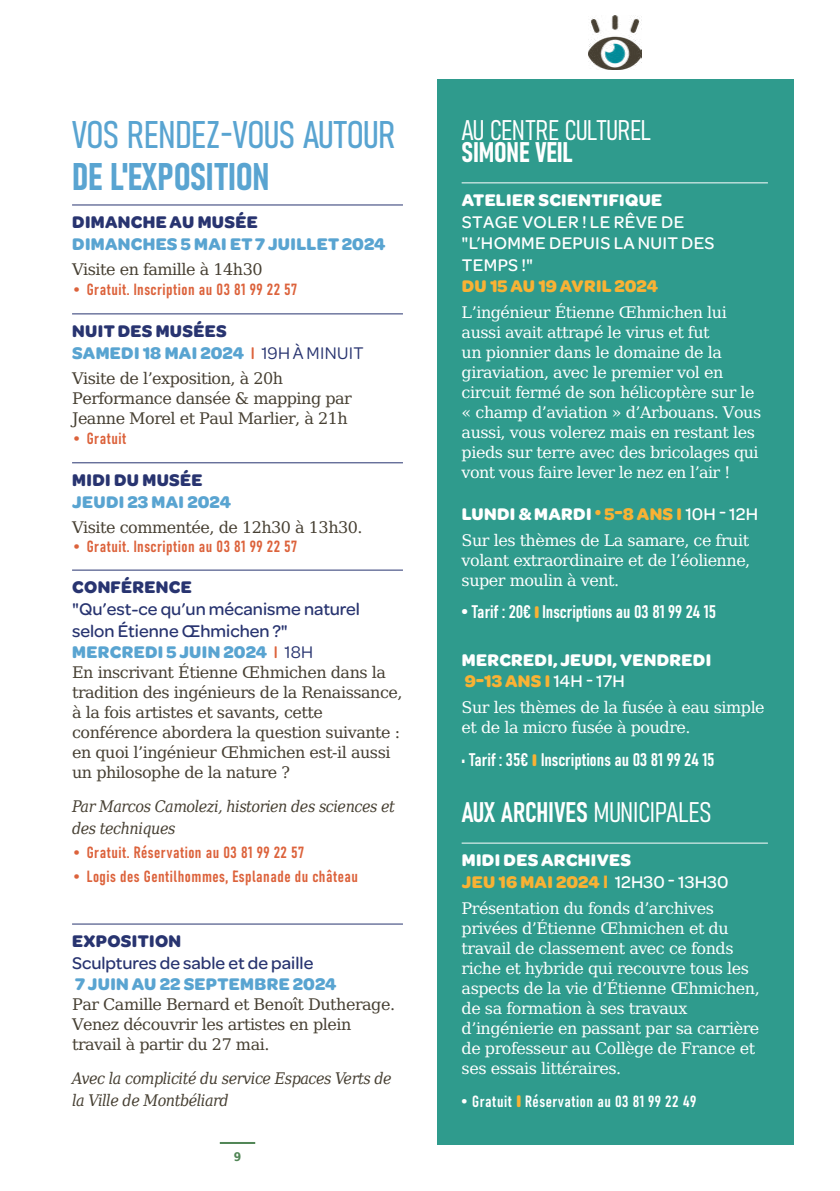
<style>
.page{position:relative;width:840px;height:1191px;background:#fff}
.page>*{position:absolute;margin:0;border:0;box-sizing:border-box;transform-origin:0 0}
.t1{font:38px/42px "Bahnschrift";letter-spacing:-.01em;color:#59a4d1}
.t2{font:28px/22px "Bahnschrift";color:#fff}
.titre_activité{font:500 18px/21.6px "Omnes";color:#283470}
.titre_activité-2{font:700 18px "Omnes";letter-spacing:.02em;color:#fff}
.titre_activité-3{font:18px "Bahnschrift";color:#fff}
.titre_activité-4{font:700 18px "Omnes";letter-spacing:.02em;color:#59a4d1}
.titre_activité-5{font:700 18px "Omnes";color:#f9b234}
.titre_activité-6{font:500 18px/21.6px "Omnes";letter-spacing:.02em;color:#fff}
.titre_activité-7{font:700 18px "Omnes";letter-spacing:.02em;color:#283470}
.info_pratiques{font:16px/20px "DejaVu Math Te X Gyre";letter-spacing:-.03em;color:#fff}
.info_pratiques-2{font:16px/20px "DejaVu Math Te X Gyre";letter-spacing:-.03em;color:#463f32}
.info_pratiques-3{font:16px "Bahnschrift";letter-spacing:.03em;color:#dc623b}
.info_pratiques-4{font:italic 16px/22px "DejaVu Serif Condensed";letter-spacing:-.03em;color:#463f32}
.info_pratiques-5{font:16px "Bahnschrift";letter-spacing:.03em;color:#fff}
.pagination_droite{font:700 12px "DejaVu Sans Condensed";color:#518656}
.s1{font-family:"Komet";font-weight:300}
.s2{font-weight:500;color:#dc623b}
.s3{font-weight:400;color:#283470}
.s4{font-weight:700}
.s5{font-weight:700;color:#59a4d1}
.s6{color:#dc623b}
.s7{font-weight:400}
.s8{color:#f9b234}
.s9{font-weight:500}
.s10{font-family:"Ubuntu";font-weight:700}
.s11{font-family:"Omnes";font-weight:700;color:#f9b234}
.s12{font-weight:500;color:#fff}
.s13{font-family:"Ubuntu"}
.s14{font-family:"Omnes";font-weight:700;font-size:18px;color:#f9b234}
</style>
<div class="page">
<hr style="left:72px;top:204px;width:331px;height:1px;background:#283470">
<hr style="left:72px;top:313px;width:331px;height:1px;background:#283470">
<hr style="left:72px;top:462px;width:331px;height:1px;background:#283470">
<hr style="left:72px;top:569px;width:331px;height:1px;background:#283470">
<hr style="left:72px;top:923px;width:331px;height:1px;background:#283470">
<div style="left:437px;top:79px;width:355px;height:1065px;background:#2f9b8d"></div>
<hr style="left:461px;top:182px;width:306px;height:1px;background:#fff">
<hr style="left:461px;top:842px;width:306px;height:1px;background:#fff">
<img style="left:588px;top:16px;width:53px;height:54px">
<hr style="left:220px;top:1142px;width:35px;height:2px;background:#518656">
<p class="t1" style="left:72px;top:111px;width:325px">VOS RENDEZ-VOUS AUTOUR<br>DE L'EXPOSITION</p>
<p class="titre_activité-7" style="left:72px;top:209px;width:187px">DIMANCHE AU MUSÉE</p>
<p class="titre_activité-4" style="left:72px;top:231px;width:314px">DIMANCHES 5 MAI ET 7 JUILLET 2024</p>
<p class="info_pratiques-2" style="left:72px;top:260px;width:192px">Visite en famille à 14h30</p>
<p class="info_pratiques-3" style="left:72px;top:278px;width:227px"><span class="s1">•</span> Gratuit. Inscription au 03 81 99 22 57</p>
<p class="titre_activité-7" style="left:72px;top:318px;width:156px">NUIT DES MUSÉES</p>
<p class="titre_activité-4" style="left:72px;top:340px;width:293px">SAMEDI 18 MAI 2024 <span class="s2">I</span> <span class="s3">19H À MINUIT</span></p>
<p class="info_pratiques-2" style="left:72px;top:369px;width:212px">Visite de l’exposition, à 20h</p>
<p class="info_pratiques-2" style="left:72px;top:389px;width:281px">Performance dansée &amp; mapping par<br>Jeanne Morel et Paul Marlier, à 21h</p>
<p class="info_pratiques-3" style="left:72px;top:426px;width:56px"><span class="s1">•</span> Gratuit</p>
<p class="titre_activité-7" style="left:72px;top:467px;width:132px">MIDI DU MUSÉE</p>
<p class="titre_activité-4" style="left:72px;top:489px;width:160px">JEUDI 23 MAI 2024</p>
<p class="info_pratiques-2" style="left:72px;top:518px;width:292px">Visite commentée, de 12h30 à 13h30.</p>
<p class="info_pratiques-3" style="left:72px;top:535px;width:227px"><span class="s1">•</span> Gratuit. Inscription au 03 81 99 22 57</p>
<p class="titre_activité" style="left:72px;top:575px;width:289px"><span class="s4">CONFÉRENCE<br></span>"Qu’est-ce qu’un mécanisme naturel selon Étienne Œhmichen ?"<br><span class="s5">MERCREDI 5 JUIN 2024</span> <span class="s6">I</span> <span class="s7">18H</span></p>
<p class="info_pratiques-2" style="left:72px;top:662px;width:332px">En inscrivant Étienne Œhmichen dans la tradition des ingénieurs de la Renaissance, à la fois artistes et savants, cette conférence abordera la question suivante : en quoi l’ingénieur Œhmichen est-il aussi un philosophe de la nature ?</p>
<p class="info_pratiques-4" style="left:72px;top:794px;width:324px">Par Marcos Camolezi, historien des sciences et des techniques</p>
<p class="info_pratiques-3" style="left:72px;top:840px;width:233px"><span class="s1">•</span> Gratuit. Réservation au 03 81 99 22 57</p>
<p class="info_pratiques-3" style="left:72px;top:864px;width:287px"><span class="s1">•</span> Logis des Gentilhommes, Esplanade du château</p>
<p class="titre_activité" style="left:72px;top:929px;width:266px"><span class="s4">EXPOSITION<br></span>Sculptures de sable et de paille<br><span class="s5">7 JUIN AU 22 SEPTEMBRE 2024</span></p>
<p class="info_pratiques-2" style="left:72px;top:995px;width:324px">Par Camille Bernard et Benoît Dutherage.<br>Venez découvrir les artistes en plein travail à partir du 27 mai.</p>
<p class="info_pratiques-4" style="left:72px;top:1066px;width:321px">Avec la complicité du service Espaces Verts de la Ville de Montbéliard</p>
<p class="pagination_droite" style="left:234px;top:1146px;width:9px">9</p>
<p class="t2" style="left:461px;top:117px;width:191px">AU CENTRE CULTUREL<br>SIMONE VEIL</p>
<p class="titre_activité-2" style="left:461px;top:187px;width:202px">ATELIER SCIENTIFIQUE</p>
<p class="titre_activité-6" style="left:461px;top:210px;width:254px">STAGE VOLER ! LE RÊVE DE "L’HOMME DEPUIS LA NUIT DES<br>TEMPS !"</p>
<p class="titre_activité-5" style="left:461px;top:274px;width:198px">DU 15 AU 19 AVRIL 2024</p>
<p class="info_pratiques" style="left:461px;top:303px;width:301px">L’ingénieur Étienne Œhmichen lui aussi avait attrapé le virus et fut<br>un pionnier dans le domaine de la giraviation, avec le premier vol en circuit fermé de son hélicoptère sur le « champ d’aviation » d’Arbouans. Vous aussi, vous volerez mais en restant les pieds sur terre avec des bricolages qui vont vous faire lever le nez en l’air !</p>
<p class="titre_activité-2" style="left:461px;top:501px;width:297px">LUNDI &amp; MARDI <span class="s8">• 5-8 ANS I</span> <span class="s9">10H - 12H</span></p>
<p class="info_pratiques" style="left:461px;top:530px;width:290px;text-align:justify">Sur les thèmes de La samare, ce fruit volant extraordinaire et de l’éolienne, super moulin à vent.</p>
<p class="titre_activité-3" style="left:461px;top:598px;width:256px"><span class="s10">•</span> Tarif : 20€ <span class="s11">I</span> Inscriptions au 03 81 99 24 15</p>
<p class="titre_activité-2" style="left:461px;top:647px;width:251px">MERCREDI, JEUDI, VENDREDI</p>
<p class="titre_activité-5" style="left:464px;top:668px;width:162px">9-13 ANS I <span class="s12">14H - 17H</span></p>
<p class="info_pratiques" style="left:461px;top:697px;width:304px">Sur les thèmes de la fusée à eau simple et de la micro fusée à poudre.</p>
<p class="titre_activité-3" style="left:461px;top:746px;width:254px">• Tarif : 35€ <span class="s11">I</span> Inscriptions au 03 81 99 24 15</p>
<p class="t2" style="left:461px;top:799px;width:251px">AUX ARCHIVES MUNICIPALES</p>
<p class="titre_activité-2" style="left:461px;top:847px;width:171px">MIDI DES ARCHIVES</p>
<p class="titre_activité-5" style="left:461px;top:869px;width:268px">JEU 16 MAI 2024 <span class="s13">I</span> <span class="s12">12H30 - 13H30</span></p>
<p class="info_pratiques" style="left:461px;top:898px;width:299px">Présentation du fonds d’archives privées d’Étienne Œhmichen et du travail de classement avec ce fonds riche et hybride qui recouvre tous les aspects de la vie d’Étienne Œhmichen, de sa formation à ses travaux d’ingénierie en passant par sa carrière de professeur au Collège de France et ses essais littéraires.</p>
<p class="info_pratiques-5" style="left:461px;top:1088px;width:236px"><span class="s10">•</span> Gratuit <span class="s14">I</span> Réservation au 03 81 99 22 49</p>
</div>
